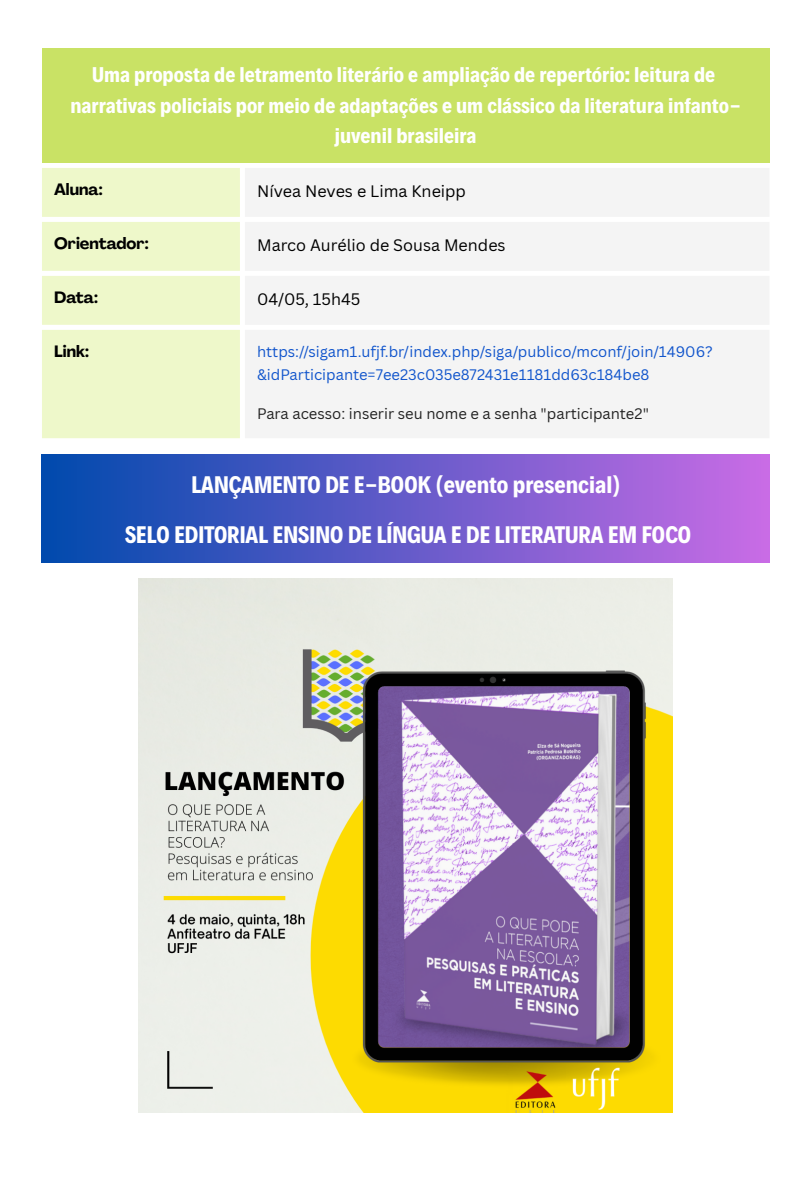
<style>
.page{position:relative;width:810px;height:1181px;background:#fff}
.page>*{position:absolute;margin:0;border:0;box-sizing:border-box;transform-origin:0 0}
.t1{font:700 24.3px "Decalotype";color:#fff}
.t2{font:700 21.6px/30.3px "Decalotype";color:#fff;text-align:center}
.t3{font:16.2px "Canva Sans";color:#000}
.t4{font:700 16.2px "Agrandir";color:#000}
.t5{font:14.85px/23.2px "Canva Sans";color:#15c}
.t6{font:14.85px "Canva Sans";color:#222}
</style>
<div class="page">
<div style="left:42px;top:48px;width:727px;height:115px;background:#c9e265"></div>
<div style="left:42px;top:168px;width:198px;height:270px;background:#eef8ca"></div>
<div style="left:245px;top:168px;width:524px;height:270px;background:#f4f4f4"></div>
<div style="left:42px;top:454px;width:727px;height:109px;background:linear-gradient(to right,#004aad,#c96ce6)"></div>
<img style="left:139px;top:579px;width:533px;height:533px">
<p class="t2" style="left:70px;top:58px;width:672px">Uma proposta de letramento literário e ampliação de repertório: leitura de narrativas policiais por meio de adaptações e um clássico da literatura infanto&shy;juvenil brasileira</p>
<p class="t4" style="left:54px;top:183px;width:50px">Aluna:</p>
<p class="t3" style="left:257px;top:180px;width:210px">Nívea Neves e Lima Kneipp</p>
<p class="t4" style="left:54px;top:237px;width:96px">Orientador:</p>
<p class="t3" style="left:257px;top:234px;width:250px">Marco Aurélio de Sousa Mendes</p>
<p class="t4" style="left:54px;top:291px;width:45px">Data:</p>
<p class="t3" style="left:257px;top:288px;width:105px">04/05, 15h45</p>
<p class="t4" style="left:54px;top:345px;width:36px">Link:</p>
<p class="t5" style="left:257px;top:340px;width:457px">https://sigam1.ufjf.br/index.php/siga/publico/mconf/join/14906? &amp;idParticipante=7ee23c035e872431e1181dd63c184be8</p>
<p class="t6" style="left:257px;top:403px;width:394px">Para acesso: inserir seu nome e a senha "participante2"</p>
<p class="t1" style="left:191px;top:468px;width:430px">LANÇAMENTO DE E-BOOK (evento presencial)</p>
<p class="t1" style="left:125px;top:519px;width:568px">SELO EDITORIAL ENSINO DE LÍNGUA E DE LITERATURA EM FOCO</p>
</div>
